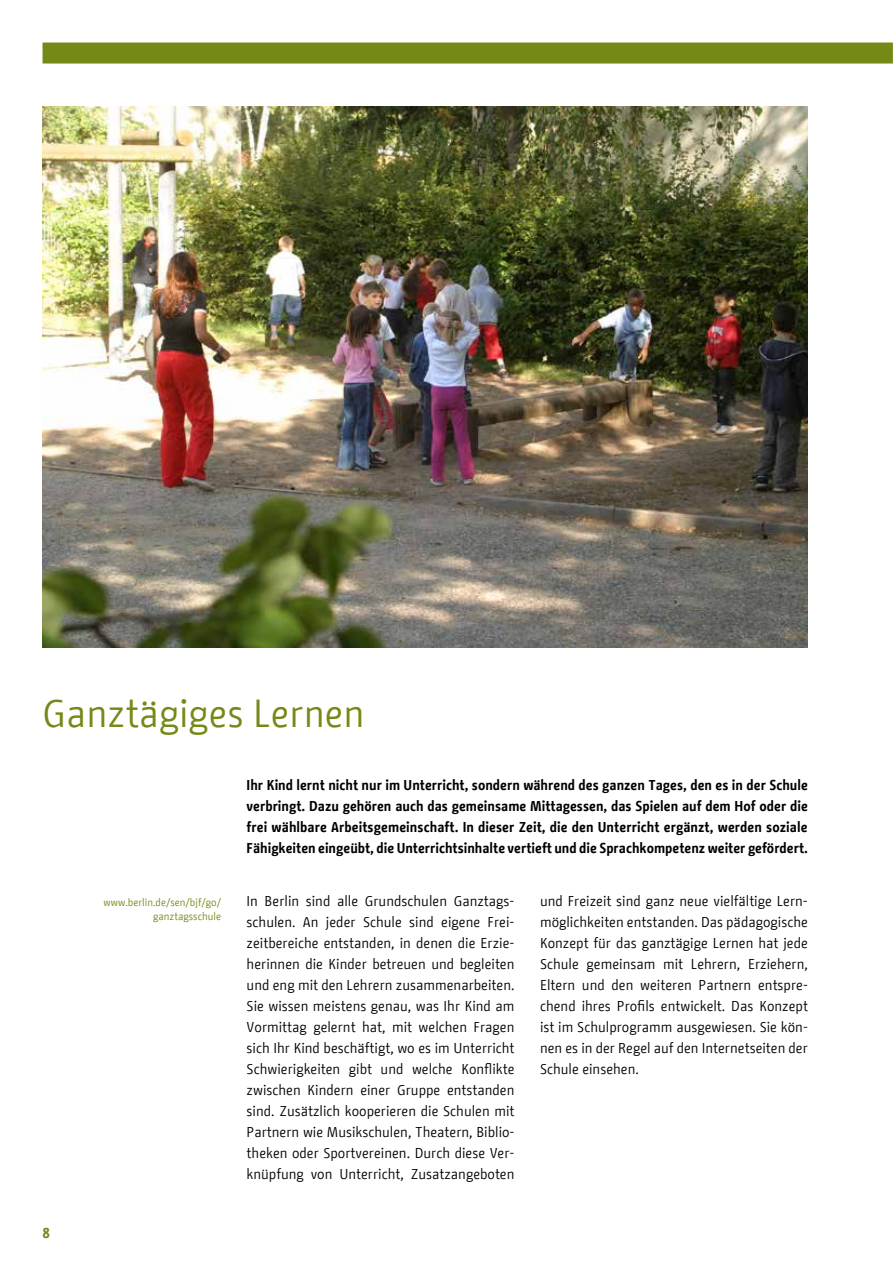
<style>
.page{position:relative;width:893px;height:1263px;background:#fff}
.page>*{position:absolute;margin:0;border:0;box-sizing:border-box;transform-origin:0 0}
.t1{font:39px "BMF Change";color:#748a16}
.t2{font:14.25px/21px "BMF Change";color:#000;text-align:justify}
.t3{font:700 14.25px/21px "BMF Change";color:#000;text-align:justify}
.t4{font:700 14.25px "BMF Change";color:#748a16}
.t5{font:10.5px/14px "BMF Change";color:#748a16;text-align:right}
</style>
<div class="page">
<div style="left:53px;top:43px;width:829px;height:21px;background:#748a16"></div>
<img style="left:43px;top:106px;width:765px;height:542px">
<h1 class="t1" style="left:43px;top:685px;width:324px">Ganztägiges Lernen</h1>
<p class="t4" style="left:43px;top:1223px;width:9px">8</p>
<p class="t5" style="left:103px;top:895px;width:119px">www.berlin.de/sen/bjf/go/ ganztagsschule</p>
<p class="t3" style="left:247px;top:775px;width:563px">Ihr Kind lernt nicht nur im Unterricht, sondern während des ganzen Tages, den es in der Schule verbringt. Dazu gehören auch das gemeinsame Mittagessen, das Spielen auf dem Hof oder die frei wählbare Arbeitsgemeinschaft. In dieser Zeit, die den Unterricht ergänzt, werden soziale Fähigkeiten eingeübt, die Unterrichtsinhalte vertieft und die Sprachkompetenz weiter gefördert.</p>
<p class="t2" style="left:247px;top:890px;width:269px">In Berlin sind alle Grundschulen Ganztags&shy;schulen. An jeder Schule sind eigene Frei&shy;zeitbereiche entstanden, in denen die Erzie&shy;herinnen die Kinder betreuen und begleiten und eng mit den Lehrern zusammenarbeiten.<br>Sie wissen meistens genau, was Ihr Kind am Vormittag gelernt hat, mit welchen Fragen sich Ihr Kind beschäftigt, wo es im Unterricht Schwierigkeiten gibt und welche Konflikte zwischen Kindern einer Gruppe entstanden sind. Zusätzlich kooperieren die Schulen mit Partnern wie Musikschulen, Theatern, Biblio&shy;theken oder Sportvereinen. Durch diese Ver&shy;knüpfung von Unterricht, Zusatzangeboten</p>
<p class="t2" style="left:540px;top:890px;width:269px">und Freizeit sind ganz neue vielfältige Lern&shy;möglichkeiten entstanden. Das pädagogische Konzept für das ganztägige Lernen hat jede Schule gemeinsam mit Lehrern, Erziehern, Eltern und den weiteren Partnern entspre&shy;chend ihres Profils entwickelt. Das Konzept ist im Schulprogramm ausgewiesen. Sie kön&shy;nen es in der Regel auf den Internetseiten der Schule einsehen.</p>
</div>
